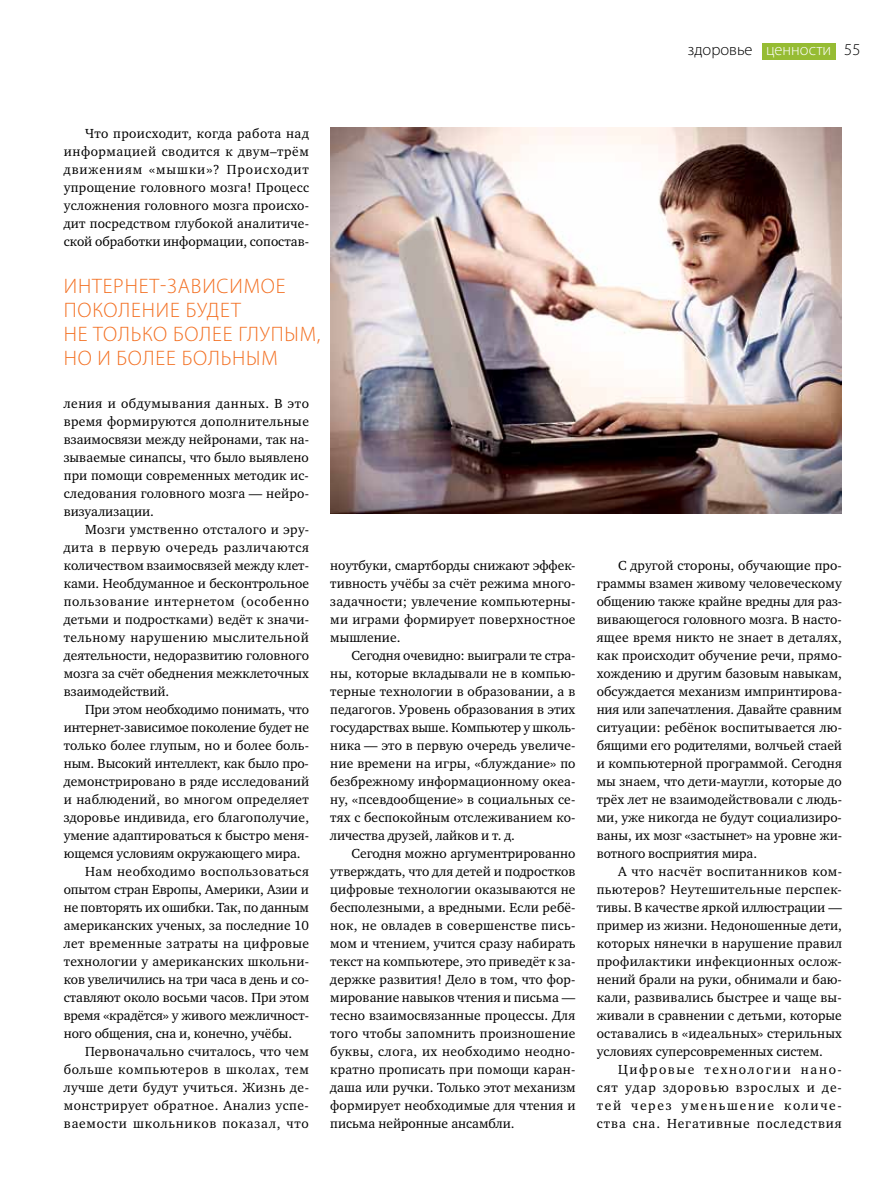
<style>
.page{position:relative;width:893px;height:1191px;background:#fff}
.page>*{position:absolute;margin:0;border:0;box-sizing:border-box;transform-origin:0 0}
.t1{font:300 21px/24px "Myriad Pro";letter-spacing:.12em;color:#f36f21}
.t2{font:300 16.5px "Myriad Pro";color:#000}
.t3{font:13.5px/18px "Charter ITC";letter-spacing:.005em;color:#000;text-align:justify}
.t4{font:13.5px "Charter ITC";letter-spacing:.03em;color:#000}
.t5{font:13.5px "Charter ITC";letter-spacing:.035em;color:#000}
.t6{font:13.5px "Charter ITC";letter-spacing:.055em;color:#000}
.t7{font:13.5px "Charter ITC";letter-spacing:.045em;color:#000}
.s1{color:#fff}
</style>
<div class="page">
<div style="left:762px;top:43px;width:73px;height:16px;background:#96bc33"></div>
<img style="left:330px;top:128px;width:512px;height:385px">
<p class="t2" style="left:688px;top:40px;width:174px">здоровье <span class="s1">ценности</span> 55</p>
<p class="t3" style="left:64px;top:124px;width:247px;text-indent:21px">Что происходит, когда работа над информацией сводится к двум–трём движениям «мышки»? Происходит упрощение головного мозга! Процесс усложнения головного мозга происхо&shy;дит посредством глубокой аналитиче&shy;ской обработки информации, сопостав-</p>
<h1 class="t1" style="left:64px;top:273px;width:51px">интерне</h1>
<h1 class="t1" style="left:150px;top:273px;width:124px">т-зависимое</h1>
<h1 class="t1" style="left:64px;top:297px;width:14px">поко</h1>
<h1 class="t1" style="left:64px;top:297px;width:258px;text-indent:55px">лен ие будет<br>не только более глуп ым, но и более больным</h1>
<p class="t3" style="left:64px;top:394px;width:247px">ления и обдумывания данных. В это время формируются дополнительные взаимосвязи между нейронами, так на&shy;зываемые синапсы, что было выявлено при помощи современных методик ис&shy;следования головного мозга — нейро&shy;визуализации.</p>
<p class="t3" style="left:64px;top:520px;width:247px;text-indent:21px">Мозги умственно отсталого и эру&shy;дита в первую очередь различаются количеством взаимосвязей между клет&shy;ками. Необдуманное и бесконтрольное пользование интернетом (особенно детьми и подростками) ведёт к значи&shy;тельному нарушению мыслительной деятельности, недоразвитию головного мозга за счёт обеднения межклеточных взаимодействий.</p>
<p class="t3" style="left:85px;top:700px;width:225px">При этом необходимо понимать, что</p>
<p class="t3" style="left:64px;top:718px;width:247px">интернет-зависимое поколение будет не</p>
<p class="t3" style="left:64px;top:736px;width:247px">только более глупым, но и более боль-</p>
<p class="t3" style="left:64px;top:754px;width:247px">ным. Высокий интеллект, как было про-</p>
<p class="t3" style="left:64px;top:772px;width:247px">демонстрировано в ряде исследований</p>
<p class="t3" style="left:64px;top:790px;width:246px">и наблюдений, во многом определяет</p>
<p class="t3" style="left:64px;top:808px;width:247px">здоровье индивида, его благополучие,</p>
<p class="t3" style="left:64px;top:826px;width:247px">умение адаптироваться к быстро меня-</p>
<p class="t3" style="left:64px;top:844px;width:238px">ющемся условиям окружающего мира.</p>
<p class="t4" style="left:85px;top:862px;width:225px">Нам необходимо воспользоваться</p>
<p class="t3" style="left:64px;top:880px;width:247px">опытом стран Европы, Америки, Азии и</p>
<p class="t3" style="left:64px;top:898px;width:247px">не повторять их ошибки. Так, по данным</p>
<p class="t3" style="left:64px;top:916px;width:247px">американских ученых, за последние 10</p>
<p class="t4" style="left:64px;top:934px;width:247px">лет временные затраты на цифровые</p>
<p class="t3" style="left:64px;top:952px;width:247px">технологии у американских школьни-</p>
<p class="t3" style="left:64px;top:970px;width:247px">ков увеличились на три часа в день и со-</p>
<p class="t3" style="left:64px;top:988px;width:247px">ставляют около восьми часов. При этом</p>
<p class="t3" style="left:64px;top:1006px;width:247px">время «крадётся» у живого межличност-</p>
<p class="t3" style="left:64px;top:1024px;width:230px">ного общения, сна и, конечно, учёбы.</p>
<p class="t3" style="left:85px;top:1042px;width:225px">Первоначально считалось, что чем</p>
<p class="t7" style="left:64px;top:1060px;width:247px">больше компьютеров в школах, тем</p>
<p class="t4" style="left:64px;top:1078px;width:247px">лучше дети будут учиться. Жизнь де-</p>
<p class="t5" style="left:64px;top:1096px;width:247px">монстрирует обратное. Анализ успе-</p>
<p class="t6" style="left:64px;top:1114px;width:247px">ваемости школьников показал, что</p>
<p class="t3" style="left:330px;top:556px;width:247px">ноутбуки, смартборды снижают эффек&shy;тивность учёбы за счёт режима много&shy;задачности; увлечение компьютерны&shy;ми играми формирует поверхностное мышление.</p>
<p class="t3" style="left:330px;top:646px;width:247px;text-indent:21px">Сегодня очевидно: выиграли те стра&shy;ны, которые вкладывали не в компью&shy;терные технологии в образовании, а в педагогов. Уровень образования в этих государствах выше. Компьютер у школь&shy;ника — это в первую очередь увеличе&shy;ние времени на игры, «блуждание» по безбрежному информационному океа&shy;ну, «псевдообщение» в социальных се&shy;тях с беспокойным отслеживанием ко&shy;личества друзей, лайков и т. д.</p>
<p class="t3" style="left:330px;top:844px;width:247px;text-indent:21px">Сегодня можно аргументрированно утверждать, что для детей и подростков цифровые технологии оказываются не бесполезными, а вредными. Если ребё&shy;нок, не овладев в совершенстве пись&shy;мом и чтением, учится сразу набирать текст на компьютере, это приведёт к за&shy;держке развития! Дело в том, что фор&shy;мирование навыков чтения и письма — тесно взаимосвязанные процессы. Для того чтобы запомнить произношение буквы, слога, их необходимо неодно&shy;кратно прописать при помощи каран&shy;даша или ручки. Только этот механизм формирует необходимые для чтения и письма нейронные ансамбли.</p>
<p class="t3" style="left:597px;top:556px;width:247px;text-indent:21px">С другой стороны, обучающие про&shy;граммы взамен живому человеческому общению также крайне вредны для раз&shy;вивающегося головного мозга. В насто&shy;ящее время никто не знает в деталях, как происходит обучение речи, прямо&shy;хождению и другим базовым навыкам, обсуждается механизм импринтирова&shy;ния или запечатления. Давайте сравним ситуации: ребёнок воспитывается лю&shy;бящими его родителями, волчьей стаей и компьютерной программой. Сегодня мы знаем, что дети-маугли, которые до трёх лет не взаимодействовали с людь&shy;ми, уже никогда не будут социализиро&shy;ваны, их мозг «застынет» на уровне жи&shy;вотного восприятия мира.</p>
<p class="t3" style="left:597px;top:862px;width:247px;text-indent:21px">А что насчёт воспитанников ком&shy;пьютеров? Неутешительные перспек&shy;тивы. В качестве яркой иллюстрации — пример из жизни. Недоношенные дети, которых нянечки в нарушение правил профилактики инфекционных ослож&shy;нений брали на руки, обнимали и баю&shy;кали, развивались быстрее и чаще вы&shy;живали в сравнении с детьми, которые оставались в «идеальных» стерильных условиях суперсовременных систем.</p>
<p class="t3" style="left:597px;top:1060px;width:247px;text-indent:21px">Цифровые технологии нано&shy;сят удар здоровью взрослых и де&shy;тей через уменьшение количе&shy;ства сна. Негативные последствия</p>
</div>
